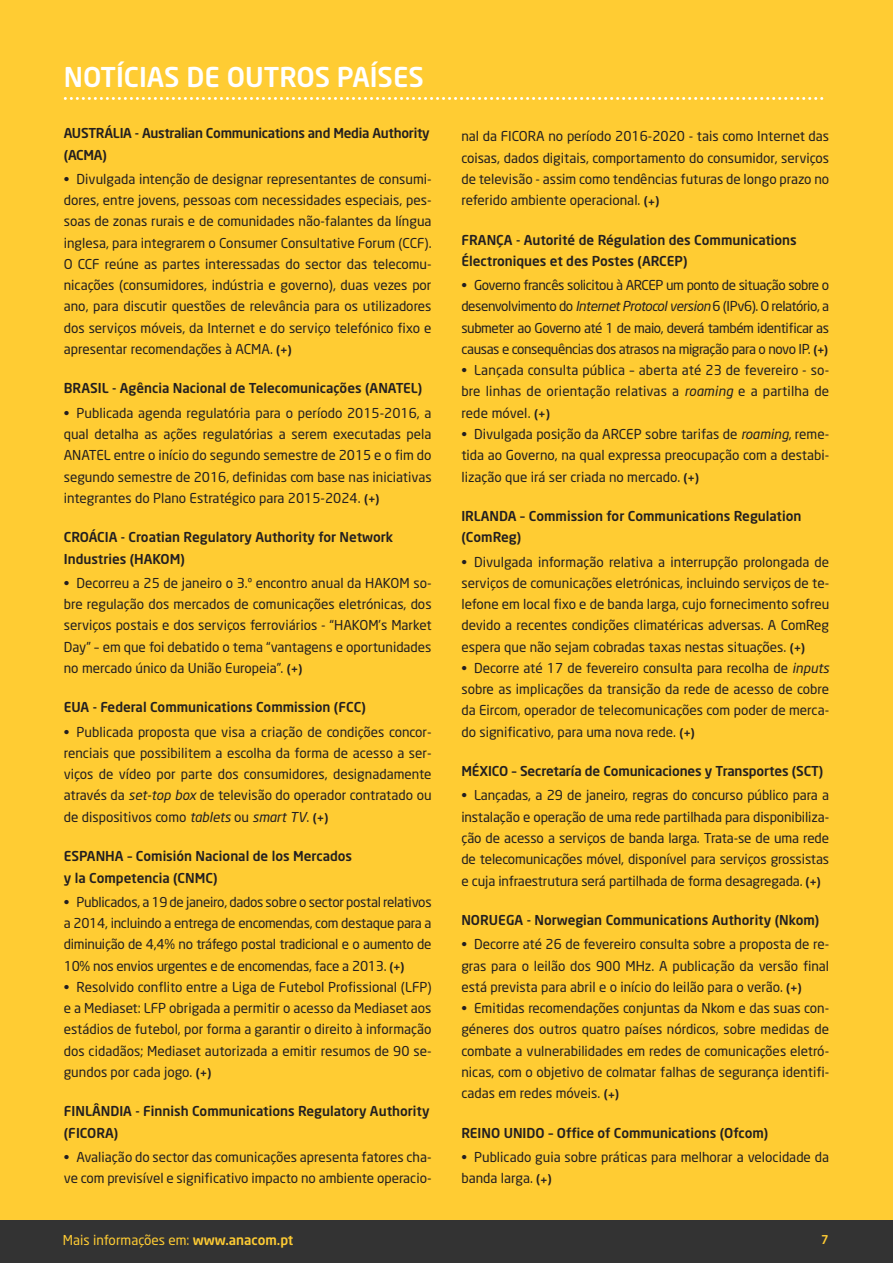
<style>
.page{position:relative;width:893px;height:1263px;background:#fff}
.page>*{position:absolute;margin:0;border:0;box-sizing:border-box;transform-origin:0 0}
.t1{font:500 27px "Neo Sans";color:#fff}
.t2{font:13.5px/21.3px "Neo Sans";color:#231f20;text-align:justify}
.t3{font:500 13.5px/21.3px "Neo Sans";color:#231f20}
.t4{font:500 13.5px/21.3px "Neo Sans";letter-spacing:-.02em;color:#231f20}
.t5{font:13.5px "Neo Sans";color:#fc3}
.t6{font:500 12px "Neo Sans";color:#fc3}
.s1{font-weight:500;font-size:12px}
.s2{font-style:italic}
.s3{font-weight:500}
</style>
<div class="page">
<div style="left:0;top:0;width:893px;height:1220px;background:#fc3"></div>
<svg style="left:65px;top:97px;width:759px;height:3px"></svg>
<div style="left:0;top:1220px;width:893px;height:43px;background:#333"></div>
<h1 class="t1" style="left:64px;top:60px;width:362px">NOTÍCIAS DE OUTROS PAÍSES</h1>
<p class="t4" style="left:64px;top:122px;width:367px">AUSTRÁLIA - Australian Communications and Media Authority (ACMA)</p>
<p class="t2" style="left:64px;top:168px;width:369px">• Divulgada intenção de designar representantes de consumi&shy;dores, entre jovens, pessoas com necessidades especiais, pes&shy;soas de zonas rurais e de comunidades não-falantes da língua inglesa, para integrarem o Consumer Consultative Forum (CCF).<br>O CCF reúne as partes interessadas do sector das telecomu&shy;nicações (consumidores, indústria e governo), duas vezes por ano, para discutir questões de relevância para os utilizadores dos serviços móveis, da Internet e do serviço telefónico fixo e apresentar recomendações à ACMA. <span class="s1">(</span><sub>+</sub><span class="s1">)</span></p>
<p class="t3" style="left:64px;top:377px;width:360px">BRASIL - Agência Nacional de Telecomunicações (ANATEL)</p>
<p class="t2" style="left:64px;top:402px;width:369px">• Publicada agenda regulatória para o período 2015-2016, a qual detalha as ações regulatórias a serem executadas pela ANATEL entre o início do segundo semestre de 2015 e o fim do segundo semestre de 2016, definidas com base nas iniciativas integrantes do Plano Estratégico para 2015-2024. <span class="s1">(</span><sub>+</sub><span class="s1">)</span></p>
<p class="t3" style="left:64px;top:526px;width:331px">CROÁCIA - Croatian Regulatory Authority for Network<br>Industries (HAKOM)</p>
<p class="t2" style="left:64px;top:572px;width:369px">• Decorreu a 25 de janeiro o 3.º encontro anual da HAKOM so&shy;bre regulação dos mercados de comunicações eletrónicas, dos serviços postais e dos serviços ferroviários - “HAKOM’s Market Day” – em que foi debatido o tema “vantagens e oportunidades no mercado único da União Europeia”. <span class="s1">(</span><sub>+</sub><span class="s1">)</span></p>
<p class="t3" style="left:64px;top:696px;width:304px">EUA - Federal Communications Commission (FCC)</p>
<p class="t2" style="left:64px;top:721px;width:369px">• Publicada proposta que visa a criação de condições concor&shy;renciais que possibilitem a escolha da forma de acesso a ser&shy;viços de vídeo por parte dos consumidores, designadamente através da <span class="s2">set-top box</span> de televisão do operador contratado ou de dispositivos como <span class="s2">tablets</span> ou <span class="s2">smart TV</span>. <span class="s1">(</span><sub>+</sub><span class="s1">)</span></p>
<p class="t3" style="left:64px;top:845px;width:290px">ESPANHA – Comisión Nacional de los Mercados y la Competencia (CNMC)</p>
<p class="t2" style="left:64px;top:891px;width:369px">• Publicados, a 19 de janeiro, dados sobre o sector postal relativos a 2014, incluindo a entrega de encomendas, com destaque para a diminuição de 4,4% no tráfego postal tradicional e o aumento de 10% nos envios urgentes e de encomendas, face a 2013. <span class="s1">(</span><sub>+</sub><span class="s1">)</span></p>
<p class="t2" style="left:64px;top:976px;width:369px">• Resolvido conflito entre a Liga de Futebol Profissional (LFP) e a Mediaset: LFP obrigada a permitir o acesso da Mediaset aos estádios de futebol, por forma a garantir o direito à informação dos cidadãos; Mediaset autorizada a emitir resumos de 90 se&shy;gundos por cada jogo. <span class="s1">(</span><sub>+</sub><span class="s1">)</span></p>
<p class="t3" style="left:64px;top:1100px;width:367px">FINLÂNDIA - Finnish Communications Regulatory Authority (FICORA)</p>
<p class="t2" style="left:64px;top:1146px;width:369px">• Avaliação do sector das comunicações apresenta fatores cha&shy;ve com previsível e significativo impacto no ambiente operacio-</p>
<p class="t2" style="left:461px;top:126px;width:369px">nal da FICORA no período 2016-2020 - tais como Internet das coisas, dados digitais, comportamento do consumidor, serviços de televisão - assim como tendências futuras de longo prazo no referido ambiente operacional. <span class="s1">(</span><sub>+</sub><span class="s1">)</span></p>
<p class="t3" style="left:461px;top:229px;width:337px">FRANÇA - Autorité de Régulation des Communications<br>Électroniques et des Postes (ARCEP)</p>
<p class="t2" style="left:461px;top:274px;width:369px">• Governo francês solicitou à ARCEP um ponto de situação sobre o desenvolvimento do <span class="s2">Internet Protocol version</span> 6 (IPv6). O relatório, a submeter ao Governo até 1 de maio, deverá também identificar as causas e consequências dos atrasos na migração para o novo IP. <span class="s1">(</span><sub>+</sub><span class="s1">)</span></p>
<p class="t2" style="left:461px;top:359px;width:369px">• Lançada consulta pública – aberta até 23 de fevereiro - so&shy;bre linhas de orientação relativas a <span class="s2">roaming</span> e a partilha de rede móvel. <span class="s1">(</span><sub>+</sub><span class="s1">)</span></p>
<p class="t2" style="left:461px;top:423px;width:369px">• Divulgada posição da ARCEP sobre tarifas de <span class="s2">roaming</span>, reme&shy;tida ao Governo, na qual expressa preocupação com a destabi&shy;lização que irá ser criada no mercado. <span class="s1">(</span><sub>+</sub><span class="s1">)</span></p>
<p class="t3" style="left:461px;top:505px;width:342px">IRLANDA – Commission for Communications Regulation (ComReg)</p>
<p class="t2" style="left:461px;top:551px;width:369px">• Divulgada informação relativa a interrupção prolongada de serviços de comunicações eletrónicas, incluindo serviços de te&shy;lefone em local fixo e de banda larga, cujo fornecimento sofreu devido a recentes condições climatéricas adversas. A ComReg espera que não sejam cobradas taxas nestas situações. <span class="s1">(</span><sub>+</sub><span class="s1">)</span></p>
<p class="t2" style="left:461px;top:657px;width:369px">• Decorre até 17 de fevereiro consulta para recolha de <span class="s2">inputs </span>sobre as implicações da transição da rede de acesso de cobre da Eircom, operador de telecomunicações com poder de merca&shy;do significativo, para uma nova rede. <span class="s1">(</span><sub>+</sub><span class="s1">)</span></p>
<p class="t3" style="left:461px;top:760px;width:363px">MÉXICO – Secretaría de Comunicaciones y Transportes (SCT)</p>
<p class="t2" style="left:461px;top:785px;width:369px">• Lançadas, a 29 de janeiro, regras do concurso público para a instalação e operação de uma rede partilhada para disponibiliza&shy;ção de acesso a serviços de banda larga. Trata-se de uma rede de telecomunicações móvel, disponível para serviços grossistas e cuja infraestrutura será partilhada de forma desagregada. <span class="s1">(</span><sub>+</sub><span class="s1">)</span></p>
<p class="t3" style="left:461px;top:909px;width:360px">NORUEGA - Norwegian Communications Authority (Nkom)</p>
<p class="t2" style="left:461px;top:933px;width:369px">• Decorre até 26 de fevereiro consulta sobre a proposta de re&shy;gras para o leilão dos 900 MHz. A publicação da versão final está prevista para abril e o início do leilão para o verão. <span class="s1">(</span><sub>+</sub><span class="s1">)</span></p>
<p class="t2" style="left:461px;top:997px;width:369px">• Emitidas recomendações conjuntas da Nkom e das suas con&shy;géneres dos outros quatro países nórdicos, sobre medidas de combate a vulnerabilidades em redes de comunicações eletró&shy;nicas, com o objetivo de colmatar falhas de segurança identifi&shy;cadas em redes móveis. <span class="s1">(</span><sub>+</sub><span class="s1">)</span></p>
<p class="t3" style="left:461px;top:1122px;width:309px">REINO UNIDO – Office of Communications (Ofcom)</p>
<p class="t2" style="left:461px;top:1146px;width:369px">• Publicado guia sobre práticas para melhorar a velocidade da banda larga. <span class="s1">(</span><sub>+</sub><span class="s1">)</span></p>
<p class="t5" style="left:63px;top:1231px;width:232px">Mais informações em: <span class="s3">www.anacom.pt</span></p>
<p class="t6" style="left:821px;top:1232px;width:9px">7</p>
</div>
